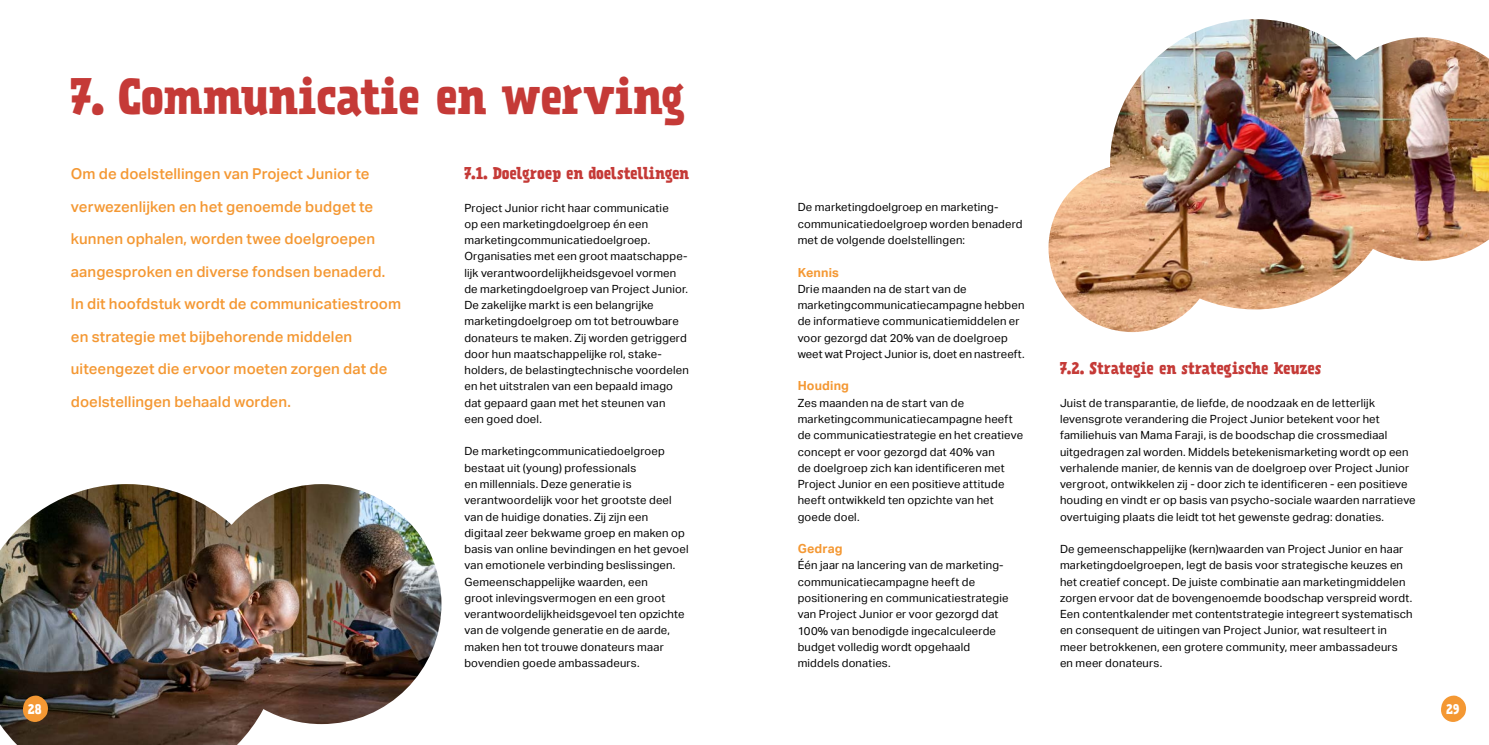
<style>
.page{position:relative;width:1489px;height:745px;background:#fff}
.page>*{position:absolute;margin:0;border:0;box-sizing:border-box;transform-origin:0 0}
.t1{font:700 45px "Prater Serif Pro";letter-spacing:-.01em;color:#c53a37}
.t2{font:500 15px/32.5px "Aktiv Grotesk";letter-spacing:.005em;color:#f49833}
.t3{font:700 15px "Prater Serif Pro";letter-spacing:-.01em;color:#c53a37}
.t4{font:700 12.5px "Aktiv Grotesk";letter-spacing:.015em;color:#f49833}
.t5{font:700 12.5px "Prater Serif Pro";color:#fff}
.t6{font:11.25px/16.2px "Aktiv Grotesk";letter-spacing:.015em;color:#000}
</style>
<div class="page">
<svg style="left:1441px;top:695px;width:24px;height:26px"></svg>
<img style="left:0;top:484px;width:441px;height:260px">
<svg style="left:23px;top:694px;width:25px;height:27px"></svg>
<img style="left:1048px;top:19px;width:440px;height:313px">
<p class="t5" style="left:28px;top:699px;width:15px">28</p>
<h1 class="t1" style="left:71px;top:62px;width:615px">7. Communicatie en werving</h1>
<p class="t2" style="left:71px;top:157px;width:332px">Om de doelstellingen van Project Junior te verwezenlijken en het genoemde budget te kunnen ophalen, worden twee doelgroepen aangesproken en diverse fondsen benaderd.<br>In dit hoofdstuk wordt de communicatiestroom en strategie met bijbehorende middelen uiteengezet die ervoor moeten zorgen dat de doelstellingen behaald worden.</p>
<h2 class="t3" style="left:464px;top:162px;width:226px">7.1. Doelgroep en doelstellingen</h2>
<p class="t6" style="left:464px;top:199px;width:226px">Project Junior richt haar communicatie<br>op een marketingdoelgroep én een marketingcommunicatiedoelgroep.<br>Organisaties met een groot maatschappe&shy;lijk verantwoordelijkheidsgevoel vormen de marketingdoelgroep van Project Junior.<br>De zakelijke markt is een belangrijke marketingdoelgroep om tot betrouwbare donateurs te maken. Zij worden getriggerd door hun maatschappelijke rol, stake&shy;holders, de belastingtechnische voordelen en het uitstralen van een bepaald imago dat gepaard gaan met het steunen van<br>een goed doel.</p>
<p class="t6" style="left:464px;top:443px;width:226px">De marketingcommunicatiedoelgroep bestaat uit (young) professionals<br>en millennials. Deze generatie is verantwoordelijk voor het grootste deel van de huidige donaties. Zij zijn een digitaal zeer bekwame groep en maken op basis van online bevindingen en het gevoel van emotionele verbinding beslissingen.<br>Gemeenschappelijke waarden, een<br>groot inlevingsvermogen en een groot verantwoordelijkheidsgevoel ten opzichte van de volgende generatie en de aarde, maken hen tot trouwe donateurs maar bovendien goede ambassadeurs.</p>
<p class="t6" style="left:797px;top:199px;width:226px">De marketingdoelgroep en marketing&shy;communicatiedoelgroep worden benaderd met de volgende doelstellingen:</p>
<p class="t4" style="left:797px;top:265px;width:43px">Kennis</p>
<p class="t6" style="left:797px;top:280px;width:228px">Drie maanden na de start van de marketingcommunicatiecampagne hebben de informatieve communicatiemiddelen er voor gezorgd dat 20% van de doelgroep weet wat Project Junior is, doet en nastreeft.</p>
<p class="t4" style="left:797px;top:378px;width:53px">Houding</p>
<p class="t6" style="left:797px;top:394px;width:227px">Zes maanden na de start van de marketingcommunicatiecampagne heeft de communicatiestrategie en het creatieve concept er voor gezorgd dat 40% van<br>de doelgroep zich kan identificeren met Project Junior en een positieve attitude heeft ontwikkeld ten opzichte van het goede doel.</p>
<p class="t4" style="left:797px;top:541px;width:47px">Gedrag</p>
<p class="t6" style="left:797px;top:557px;width:212px">Één jaar na lancering van de marketing&shy;communicatiecampagne heeft de positionering en communicatiestrategie van Project Junior er voor gezorgd dat 100% van benodigde ingecalculeerde budget volledig wordt opgehaald middels donaties.</p>
<h2 class="t3" style="left:1059px;top:357px;width:263px">7.2. Strategie en strategische keuzes</h2>
<p class="t6" style="left:1059px;top:394px;width:357px">Juist de transparantie, de liefde, de noodzaak en de letterlijk levensgrote verandering die Project Junior betekent voor het familiehuis van Mama Faraji, is de boodschap die crossmediaal uitgedragen zal worden. Middels betekenismarketing wordt op een verhalende manier, de kennis van de doelgroep over Project Junior vergroot, ontwikkelen zij - door zich te identificeren - een positieve houding en vindt er op basis van psycho-sociale waarden narratieve overtuiging plaats die leidt tot het gewenste gedrag: donaties.</p>
<p class="t6" style="left:1059px;top:540px;width:354px">De gemeenschappelijke (kern)waarden van Project Junior en haar marketingdoelgroepen, legt de basis voor strategische keuzes en het creatief concept. De juiste combinatie aan marketingmiddelen zorgen ervoor dat de bovengenoemde boodschap verspreid wordt.<br>Een contentkalender met contentstrategie integreert systematisch en consequent de uitingen van Project Junior, wat resulteert in meer betrokkenen, een grotere community, meer ambassadeurs en meer donateurs.</p>
<p class="t5" style="left:1446px;top:699px;width:15px">29</p>
</div>
